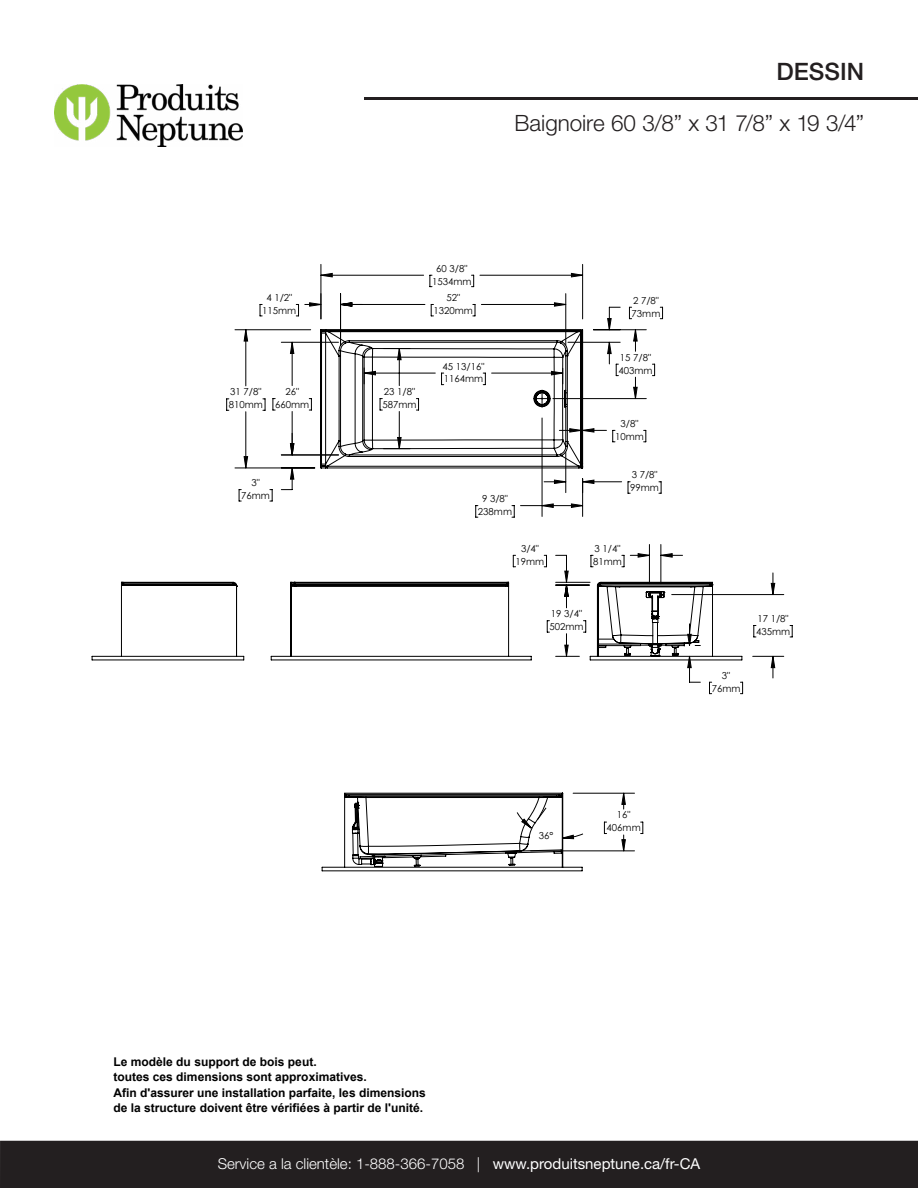
<style>
.page{position:relative;width:918px;height:1188px;background:#fff}
.page>*{position:absolute;margin:0;border:0;box-sizing:border-box;transform-origin:0 0}
.t1{font:500 24px "Helvetica Neue LT Std";color:#231f20}
.t2{font:300 22.5px "Helvetica Neue LT Std";letter-spacing:-.005em;color:#231f20}
.t3{font:300 15px "Helvetica Neue LT Std";color:#fff}
.t4{font:700 12px/15.5px "Arial";color:#000}
.t5{font:9.6px/12.9px "Century Gothic";color:#000;text-align:center}
.s1{font-weight:400}
</style>
<div class="page">
<hr style="left:0;top:0;width:1px;height:1148px;background:#ececee">
<div style="left:0;top:1141px;width:918px;height:47px;background:#231f20"></div>
<hr style="left:364px;top:97px;width:554px;height:2px;background:#231f20">
<img style="left:54px;top:84px;width:189px;height:62px">
<svg style="left:91px;top:581px;width:152px;height:80px"></svg>
<svg style="left:321px;top:851px;width:262px;height:21px"></svg>
<svg style="left:790px;top:625px;width:3px;height:13px"></svg>
<hr style="left:672px;top:594px;width:112px;height:1px;background:#000">
<hr style="left:753px;top:656px;width:31px;height:1px;background:#000">
<svg style="left:226px;top:399px;width:3px;height:12px"></svg>
<hr style="left:235px;top:329px;width:76px;height:1px;background:#000">
<hr style="left:235px;top:468px;width:80px;height:1px;background:#000">
<svg style="left:239px;top:489px;width:2px;height:13px"></svg>
<hr style="left:321px;top:264px;width:1px;height:55px;background:#000">
<hr style="left:582px;top:264px;width:1px;height:55px;background:#000">
<hr style="left:531px;top:851px;width:104px;height:1px;background:#000">
<svg style="left:244px;top:273px;width:531px;height:578px"></svg>
<svg style="left:290px;top:303px;width:401px;height:536px"></svg>
<h1 class="t1" style="left:777px;top:57px;width:89px">DESSIN</h1>
<h2 class="t2" style="left:515px;top:110px;width:351px">Baignoire 60 3/8” x 31 7/8” x 19 3/4”</h2>
<p class="t5" style="left:432px;top:262px;width:41px">60 3/8"<br>1534mm</p>
<p class="t5" style="left:262px;top:291px;width:36px">4 1/2"<br>115mm</p>
<p class="t5" style="left:434px;top:291px;width:41px">52"<br>1320mm</p>
<p class="t5" style="left:443px;top:359px;width:43px;text-align:left">45 13/16"<br>1164mm</p>
<p class="t5" style="left:632px;top:294px;width:30px;text-align:left">2 7/8"<br>73mm</p>
<p class="t5" style="left:618px;top:351px;width:36px;text-align:left">15 7/8"<br>403mm</p>
<p class="t5" style="left:229px;top:385px;width:36px;text-align:left">31 7/8"<br>810mm</p>
<p class="t5" style="left:275px;top:385px;width:36px">26"<br>660mm</p>
<p class="t5" style="left:382px;top:385px;width:36px;text-align:left">23 1/8"<br>587mm</p>
<p class="t5" style="left:615px;top:417px;width:30px">3/8"<br>10mm</p>
<p class="t5" style="left:241px;top:476px;width:30px">3"<br>76mm</p>
<p class="t5" style="left:478px;top:492px;width:36px">9 3/8"<br>238mm</p>
<p class="t5" style="left:630px;top:468px;width:30px;text-align:left">3 7/8"<br>99mm</p>
<p class="t5" style="left:516px;top:542px;width:30px">3/4"<br>19mm</p>
<p class="t5" style="left:593px;top:542px;width:30px;text-align:left">3 1/4"<br>81mm</p>
<p class="t5" style="left:550px;top:607px;width:36px;text-align:left">19 3/4"<br>502mm</p>
<p class="t5" style="left:756px;top:612px;width:36px;text-align:left">17 1/8"<br>435mm</p>
<p class="t5" style="left:712px;top:669px;width:30px">3"<br>76mm</p>
<p class="t5" style="left:539px;top:829px;width:16px">36°</p>
<p class="t5" style="left:607px;top:808px;width:36px">16"<br>406mm</p>
<p class="t4" style="left:113px;top:1054px;width:314px">Le modèle du support de bois peut.<br>toutes ces dimensions sont approximatives.<br>Afin d'assurer une installation parfaite, les dimensions de la structure doivent être vérifiées à partir de l'unité.</p>
<h3 class="t3" style="left:218px;top:1155px;width:484px">Service a la clientèle: 1-888-366-7058 | <span class="s1">www.produitsneptune.ca/fr-CA</span></h3>
</div>
